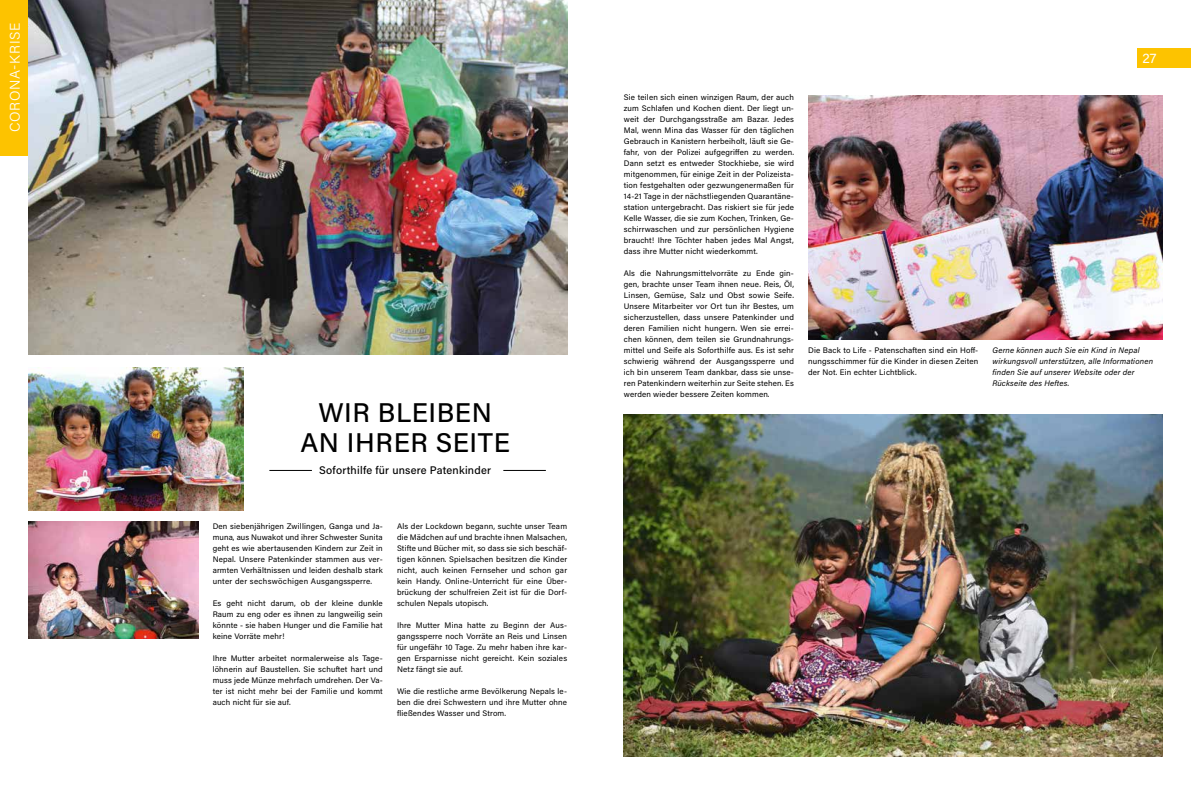
<style>
.page{position:relative;width:1191px;height:794px;background:#fff}
.page>*{position:absolute;margin:0;border:0;box-sizing:border-box;transform-origin:0 0}
.t1{font:500 27px/30px "Acumin Pro";letter-spacing:.02em;color:#000;text-align:center}
.t2{font:300 14px "Acumin Pro";letter-spacing:.055em;color:#fff}
.t3{font:14px "Acumin Pro";color:#fff}
.t4{font:500 11px "Acumin Pro";letter-spacing:.02em;color:#000}
.t5{font:8px/11px "Acumin Pro";letter-spacing:.02em;color:#000;text-align:justify}
.t6{font:italic 8px/11px "Acumin Pro";letter-spacing:.02em;color:#000}
</style>
<div class="page">
<div style="left:0;top:0;width:28px;height:156px;background:#fdc300"></div>
<img style="left:808px;top:95px;width:354px;height:244px">
<div style="left:1137px;top:48px;width:54px;height:20px;background:#fdc300"></div>
<img style="left:28px;top:0;width:539px;height:354px">
<img style="left:624px;top:414px;width:538px;height:342px">
<img style="left:28px;top:367px;width:215px;height:143px">
<img style="left:28px;top:521px;width:170px;height:117px">
<hr style="left:503px;top:470px;width:43px;height:1px;background:#000">
<hr style="left:269px;top:470px;width:43px;height:1px;background:#000">
<h2 class="t2" style="left:5px;top:132px;width:111px;rotate:-90deg">CORONA-KRISE</h2>
<h1 class="t1" style="left:300px;top:396px;width:211px">WIR BLEIBEN<br>AN IHRER SEITE</h1>
<h3 class="t4" style="left:319px;top:462px;width:173px">Soforthilfe für unsere Patenkinder</h3>
<p class="t5" style="left:213px;top:520px;width:172px">Den siebenjährigen Zwillingen, Ganga und Ja&shy;muna, aus Nuwakot und ihrer Schwester Sunita geht es wie abertausenden Kindern zur Zeit in Nepal. Unsere Patenkinder stammen aus ver&shy;armten Verhältnissen und leiden deshalb stark unter der sechswöchigen Ausgangssperre.</p>
<p class="t5" style="left:213px;top:597px;width:172px">Es geht nicht darum, ob der kleine dunkle Raum zu eng oder es ihnen zu langweilig sein könnte - sie haben Hunger und die Familie hat keine Vorräte mehr!</p>
<p class="t5" style="left:213px;top:652px;width:172px">Ihre Mutter arbeitet normalerweise als Tage&shy;löhnerin auf Baustellen. Sie schuftet hart und muss jede Münze mehrfach umdrehen. Der Va&shy;ter ist nicht mehr bei der Familie und kommt auch nicht für sie auf.</p>
<p class="t5" style="left:397px;top:520px;width:172px">Als der Lockdown begann, suchte unser Team die Mädchen auf und brachte ihnen Malsachen, Stifte und Bücher mit, so dass sie sich beschäf&shy;tigen können. Spielsachen besitzen die Kinder nicht, auch keinen Fernseher und schon gar kein Handy. Online-Unterricht für eine Über&shy;brückung der schulfreien Zeit ist für die Dorf&shy;schulen Nepals utopisch.</p>
<p class="t5" style="left:397px;top:619px;width:172px">Ihre Mutter Mina hatte zu Beginn der Aus&shy;gangssperre noch Vorräte an Reis und Linsen für ungefähr 10 Tage. Zu mehr haben ihre kar&shy;gen Ersparnisse nicht gereicht. Kein soziales Netz fängt sie auf.</p>
<p class="t5" style="left:397px;top:685px;width:172px">Wie die restliche arme Bevölkerung Nepals le&shy;ben die drei Schwestern und ihre Mutter ohne fließendes Wasser und Strom.</p>
<p class="t5" style="left:624px;top:91px;width:172px">Sie teilen sich einen winzigen Raum, der auch zum Schlafen und Kochen dient. Der liegt un&shy;weit der Durchgangsstraße am Bazar. Jedes Mal, wenn Mina das Wasser für den täglichen Gebrauch in Kanistern herbeiholt, läuft sie Ge&shy;fahr, von der Polizei aufgegriffen zu werden.<br>Dann setzt es entweder Stockhiebe, sie wird mitgenommen, für einige Zeit in der Polizeista&shy;tion festgehalten oder gezwungenermaßen für 14-21 Tage in der nächstliegenden Quarantäne&shy;station untergebracht. Das riskiert sie für jede Kelle Wasser, die sie zum Kochen, Trinken, Ge&shy;schirrwaschen und zur persönlichen Hygiene braucht! Ihre Töchter haben jedes Mal Angst, dass ihre Mutter nicht wiederkommt.</p>
<p class="t5" style="left:624px;top:267px;width:172px">Als die Nahrungsmittelvorräte zu Ende gin&shy;gen, brachte unser Team ihnen neue. Reis, Öl, Linsen, Gemüse, Salz und Obst sowie Seife.<br>Unsere Mitarbeiter vor Ort tun ihr Bestes, um sicherzustellen, dass unsere Patenkinder und deren Familien nicht hungern. Wen sie errei&shy;chen können, dem teilen sie Grundnahrungs&shy;mittel und Seife als Soforthilfe aus. Es ist sehr schwierig während der Ausgangssperre und ich bin unserem Team dankbar, dass sie unse&shy;ren Patenkindern weiterhin zur Seite stehen. Es werden wieder bessere Zeiten kommen.</p>
<p class="t5" style="left:808px;top:344px;width:172px">Die Back to Life - Patenschaften sind ein Hoff&shy;nungsschimmer für die Kinder in diesen Zeiten der Not. Ein echter Lichtblick.</p>
<h2 class="t3" style="left:1142px;top:48px;width:16px">27</h2>
<p class="t6" style="left:992px;top:344px;width:162px">Gerne können auch Sie ein Kind in Nepal wirkungsvoll unterstützen, alle Informationen finden Sie auf unserer Website oder der Rückseite des Heftes.</p>
</div>
